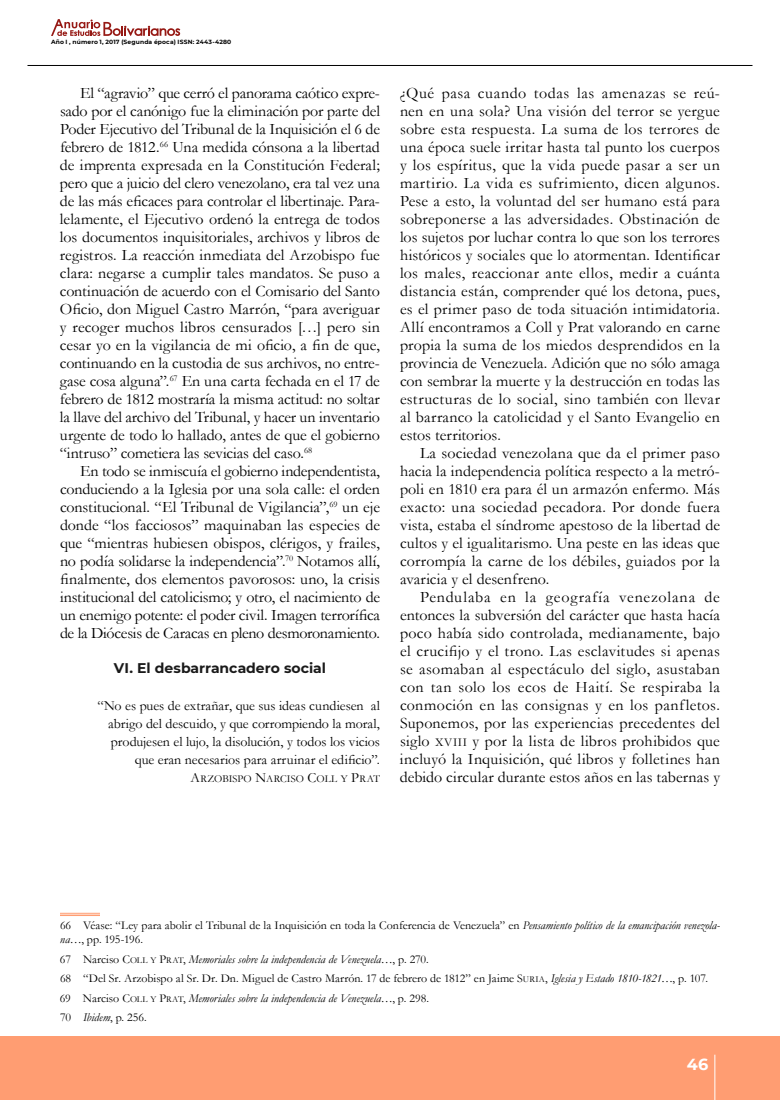
<style>
.page{position:relative;width:780px;height:1100px;background:#fff}
.page>*{position:absolute;margin:0;border:0;box-sizing:border-box;transform-origin:0 0}
.t1{font:16px/18px "Garamond";color:#000;text-align:justify}
.t2{font:700 16px "Montserrat";color:#fff}
.t3{font:14px/18px "Garamond";letter-spacing:-.005em;color:#000;text-align:right}
.t4{font:700 14px "Montserrat";color:#1a1a1a}
.t5{font:12px/19.4px "Garamond";color:#000}
.t6{font:10.5px "Garamond";letter-spacing:.005em;color:#000}
.t7{font:700 6px "Montserrat";letter-spacing:.025em;color:#000}
.s1{font-size:14px}
.s2{font-size:12px}
.s3{font-style:italic}
.s4{font-size:9px}
</style>
<div class="page">
<div style="left:0;top:1036px;width:780px;height:64px;background:#ff9d72"></div>
<hr style="left:714px;top:1055px;width:1px;height:45px;background:#fff">
<hr style="left:28px;top:65px;width:724px;height:1px;background:#000">
<svg style="left:51px;top:19px;width:129px;height:17px"></svg>
<hr style="left:60px;top:913px;width:40px;height:1px;background:#ff9d72">
<hr style="left:60px;top:915px;width:40px;height:1px;background:#ff9d72">
<p class="t7" style="left:51px;top:38px;width:182px">Año I , número 1, 2017 (Segunda época) ISSN: 2443-4280</p>
<p class="t1" style="left:60px;top:84px;width:322px;text-indent:20px">El “agravio” que cerró el panorama caótico expre&shy;sado por el canónigo fue la eliminación por parte del Poder Ejecutivo del Tribunal de la Inquisición el 6 de febrero de 1812.<sup>66</sup> Una medida cónsona a la libertad de imprenta expresada en la Constitución Federal; pero que a juicio del clero venezolano, era tal vez una de las más eficaces para controlar el libertinaje. Para&shy;lelamente, el Ejecutivo ordenó la entrega de todos los documentos inquisitoriales, archivos y libros de registros. La reacción inmediata del Arzobispo fue clara: negarse a cumplir tales mandatos. Se puso a continuación de acuerdo con el Comisario del Santo Oficio, don Miguel Castro Marrón, “para averiguar y recoger muchos libros censurados […] pero sin cesar yo en la vigilancia de mi oficio, a fin de que, continuando en la custodia de sus archivos, no entre&shy;gase cosa alguna”.<sup>67</sup> En una carta fechada en el 17 de febrero de 1812 mostraría la misma actitud: no soltar la llave del archivo del Tribunal, y hacer un inventario urgente de todo lo hallado, antes de que el gobierno “intruso” cometiera las sevicias del caso.<sup>68</sup></p>
<p class="t1" style="left:60px;top:462px;width:322px;text-indent:20px">En todo se inmiscuía el gobierno independentista, conduciendo a la Iglesia por una sola calle: el orden constitucional. “El Tribunal de Vigilancia”,<sup>69</sup> un eje donde “los facciosos” maquinaban las especies de que “mientras hubiesen obispos, clérigos, y frailes, no podía solidarse la independencia”.<sup>70</sup> Notamos allí, finalmente, dos elementos pavorosos: uno, la crisis institucional del catolicismo; y otro, el nacimiento de un enemigo potente: el poder civil. Imagen terrorífica de la Diócesis de Caracas en pleno desmoronamiento.</p>
<p class="t4" style="left:114px;top:658px;width:214px">VI. El desbarrancadero social</p>
<p class="t3" style="left:97px;top:696px;width:284px">“No es pues de extrañar, que sus ideas cundiesen al abrigo del descuido, y que corrompiendo la moral, produjesen el lujo, la disolución, y todos los vicios que eran necesarios para arruinar el edificio”.</p>
<p class="t6" style="left:190px;top:772px;width:191px"><span class="s1">A</span>RZOBISPO <span class="s1">N</span>ARCISO <span class="s1">C</span>OLL Y <span class="s1">P</span>RAT</p>
<p class="t1" style="left:400px;top:84px;width:322px">¿Qué pasa cuando todas las amenazas se reú&shy;nen en una sola? Una visión del terror se yergue sobre esta respuesta. La suma de los terrores de una época suele irritar hasta tal punto los cuerpos y los espíritus, que la vida puede pasar a ser un martirio. La vida es sufrimiento, dicen algunos.<br>Pese a esto, la voluntad del ser humano está para sobreponerse a las adversidades. Obstinación de los sujetos por luchar contra lo que son los terrores históricos y sociales que lo atormentan. Identificar los males, reaccionar ante ellos, medir a cuánta distancia están, comprender qué los detona, pues, es el primer paso de toda situación intimidatoria.<br>Allí encontramos a Coll y Prat valorando en carne propia la suma de los miedos desprendidos en la provincia de Venezuela. Adición que no sólo amaga con sembrar la muerte y la destrucción en todas las estructuras de lo social, sino también con llevar al barranco la catolicidad y el Santo Evangelio en estos territorios.</p>
<p class="t1" style="left:400px;top:444px;width:322px;text-indent:20px">La sociedad venezolana que da el primer paso hacia la independencia política respecto a la metró&shy;poli en 1810 era para él un armazón enfermo. Más exacto: una sociedad pecadora. Por donde fuera vista, estaba el síndrome apestoso de la libertad de cultos y el igualitarismo. Una peste en las ideas que corrompía la carne de los débiles, guiados por la avaricia y el desenfreno.</p>
<p class="t1" style="left:400px;top:588px;width:322px;text-indent:20px">Pendulaba en la geografía venezolana de entonces la subversión del carácter que hasta hacía poco había sido controlada, medianamente, bajo el crucifijo y el trono. Las esclavitudes si apenas se asomaban al espectáculo del siglo, asustaban con tan solo los ecos de Haití. Se respiraba la conmoción en las consignas y en los panfletos.<br>Suponemos, por las experiencias precedentes del siglo <span class="s2">XVIII</span> y por la lista de libros prohibidos que incluyó la Inquisición, qué libros y folletines han debido circular durante estos años en las tabernas y</p>
<p class="t5" style="left:60px;top:918px;width:662px;line-height:14.4px">66 Véase: “Ley para abolir el Tribunal de la Inquisición en toda la Conferencia de Venezuela” en <span class="s3">Pensamiento político de la emancipación venezola&shy;na…</span>, pp. 195-196.</p>
<p class="t5" style="left:60px;top:949px;width:649px">67 Narciso C<span class="s4">OLL Y</span> P<span class="s4">RAT</span>, <span class="s3">Memoriales sobre la independencia de Venezuela…</span>, p. 270.<br>68 “Del Sr. Arzobispo al Sr. Dr. Dn. Miguel de Castro Marrón. 17 de febrero de 1812” en Jaime S<span class="s4">URIA</span>, <span class="s3">Iglesia y Estado 1810-1821…</span>, p. 107.<br>69 Narciso C<span class="s4">OLL Y</span> P<span class="s4">RAT</span>, <span class="s3">Memoriales sobre la independencia de Venezuela…</span>, p. 298.<br>70 <span class="s3">Ibidem</span>, p. 256.</p>
<p class="t2" style="left:687px;top:1053px;width:23px">46</p>
</div>
